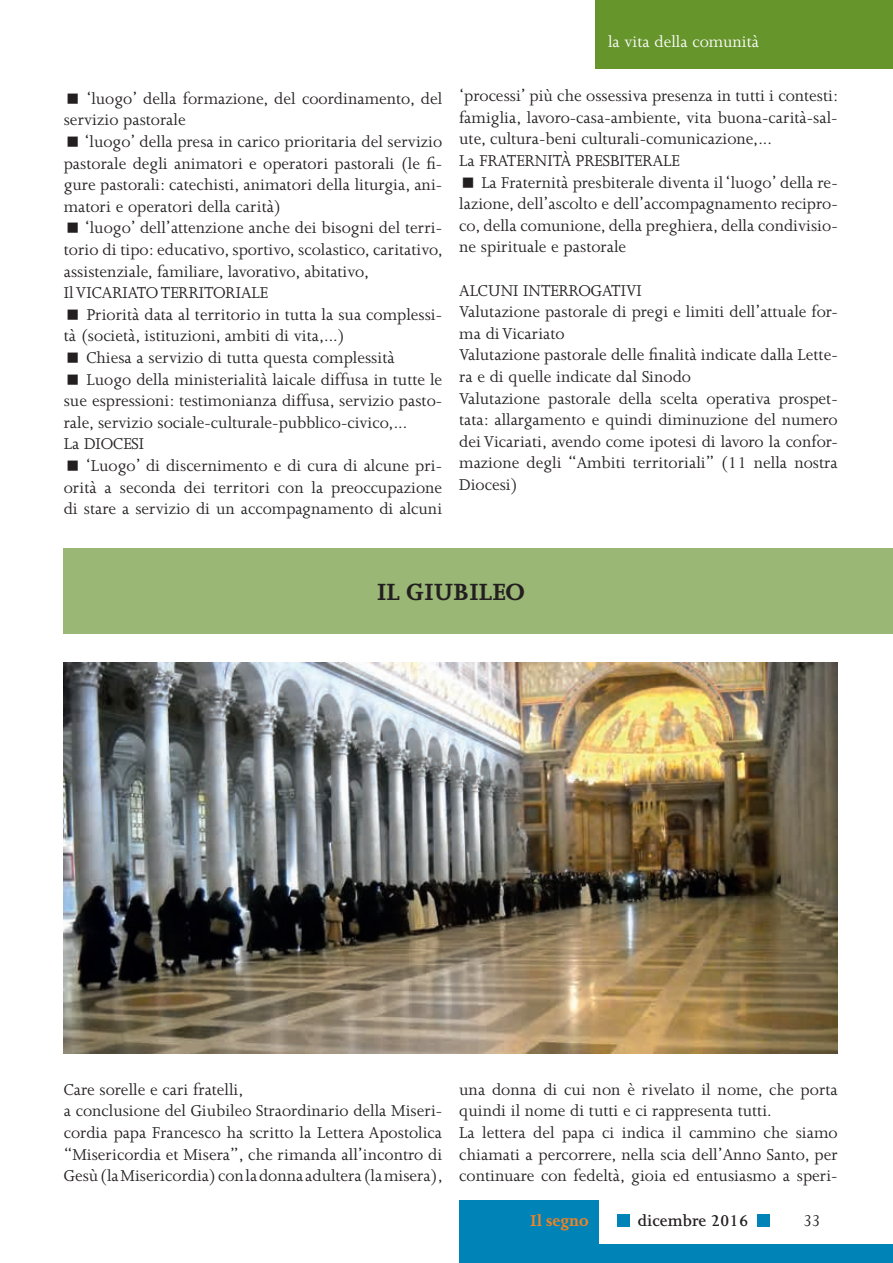
<style>
.page{position:relative;width:893px;height:1263px;background:#fff}
.page>*{position:absolute;margin:0;border:0;box-sizing:border-box;transform-origin:0 0}
.t1{font:700 27px "Joanna MT Std";color:#231f20}
.t2{font:18px/21.6px "Joanna MT Std";color:#231f20}
.t3{font:18px "Joanna MT Std";color:#fff}
.t4{font:600 18px "Joanna MT Std";color:#231f20}
.t5{font:700 18px "Joanna MT Std";color:#f58220}
.t6{font:italic 18px "Joanna MT Std";color:#231f20}
</style>
<div class="page">
<div style="left:459px;top:1200px;width:434px;height:63px;background:#0083b6"></div>
<div style="left:600px;top:1185px;width:293px;height:59px;background:#fff"></div>
<div style="left:617px;top:1214px;width:13px;height:13px;background:#0083b6"></div>
<div style="left:757px;top:1214px;width:12px;height:13px;background:#0083b6"></div>
<div style="left:595px;top:0;width:298px;height:68px;background:#66952c"></div>
<img style="left:64px;top:663px;width:774px;height:390px">
<div style="left:64px;top:548px;width:829px;height:85px;background:#9ab775"></div>
<p class="t2" style="left:64px;top:88px;width:380px;text-indent:23px">‘luogo’ della formazione, del coordinamento, del servizio pastorale</p>
<p class="t2" style="left:64px;top:131px;width:380px;text-align:justify;text-indent:21px">‘luogo’ della presa in carico prioritaria del servizio pastorale degli animatori e operatori pastorali (le fi&shy;gure pastorali: catechisti, animatori della liturgia, ani&shy;matori e operatori della carità)</p>
<p class="t2" style="left:64px;top:217px;width:381px;text-indent:21px">‘luogo’ dell’attenzione anche dei bisogni del terri&shy;torio di tipo: educativo, sportivo, scolastico, caritativo, assistenziale, familiare, lavorativo, abitativo,<br>Il VICARIATO TERRITORIALE</p>
<p class="t2" style="left:87px;top:304px;width:357px">Priorità data al territorio in tutta la sua complessi-</p>
<p class="t2" style="left:64px;top:325px;width:283px">tà (società, istituzioni, ambiti di vita,...)</p>
<p class="t2" style="left:86px;top:347px;width:310px">Chiesa a servizio di tutta questa complessità</p>
<p class="t2" style="left:87px;top:368px;width:357px">Luogo della ministerialità laicale diffusa in tutte le</p>
<p class="t2" style="left:64px;top:390px;width:380px">sue espressioni: testimonianza diffusa, servizio pasto-</p>
<p class="t2" style="left:64px;top:412px;width:345px">rale, servizio sociale-culturale-pubblico-civico,...</p>
<p class="t2" style="left:64px;top:433px;width:82px">La DIOCESI</p>
<p class="t2" style="left:86px;top:455px;width:358px">‘Luogo’ di discernimento e di cura di alcune pri-</p>
<p class="t2" style="left:64px;top:476px;width:380px">orità a seconda dei territori con la preoccupazione</p>
<p class="t2" style="left:64px;top:498px;width:380px">di stare a servizio di un accompagnamento di alcuni</p>
<p class="t3" style="left:608px;top:32px;width:153px">la vita della comunità</p>
<p class="t2" style="left:459px;top:85px;width:381px">‘processi’ più che ossessiva presenza in tutti i contesti: famiglia, lavoro-casa-ambiente, vita buona-carità-sal&shy;ute, cultura-beni culturali-comunicazione,...<br>La FRATERNITÀ PRESBITERALE</p>
<p class="t2" style="left:459px;top:171px;width:380px;text-align:justify;text-indent:22px">La Fraternità presbiterale diventa il ‘luogo’ della re&shy;lazione, dell’ascolto e dell’accompagnamento recipro&shy;co, della comunione, della preghiera, della condivisio&shy;ne spirituale e pastorale</p>
<p class="t2" style="left:459px;top:279px;width:380px">ALCUNI INTERROGATIVI<br>Valutazione pastorale di pregi e limiti dell’attuale for&shy;ma di Vicariato<br>Valutazione pastorale delle finalità indicate dalla Lette&shy;ra e di quelle indicate dal Sinodo<br>Valutazione pastorale della scelta operativa prospet&shy;tata: allargamento e quindi diminuzione del numero dei Vicariati, avendo come ipotesi di lavoro la confor&shy;mazione degli “Ambiti territoriali” (11 nella nostra Diocesi)</p>
<h1 class="t1" style="left:377px;top:577px;width:150px">IL GIUBILEO</h1>
<p class="t2" style="left:64px;top:1079px;width:381px">Care sorelle e cari fratelli,<br>a conclusione del Giubileo Straordinario della Miseri&shy;cordia papa Francesco ha scritto la Lettera Apostolica “Misericordia et Misera”, che rimanda all’incontro di Gesù (la Misericordia) con la donna adultera (la misera),</p>
<p class="t2" style="left:459px;top:1079px;width:380px">una donna di cui non è rivelato il nome, che porta quindi il nome di tutti e ci rappresenta tutti.<br>La lettera del papa ci indica il cammino che siamo chiamati a percorrere, nella scia dell’Anno Santo, per continuare con fedeltà, gioia ed entusiasmo a speri-</p>
<p class="t5" style="left:530px;top:1211px;width:60px">Il segno</p>
<p class="t4" style="left:638px;top:1211px;width:112px">dicembre 2016</p>
<p class="t6" style="left:804px;top:1211px;width:18px">33</p>
</div>
